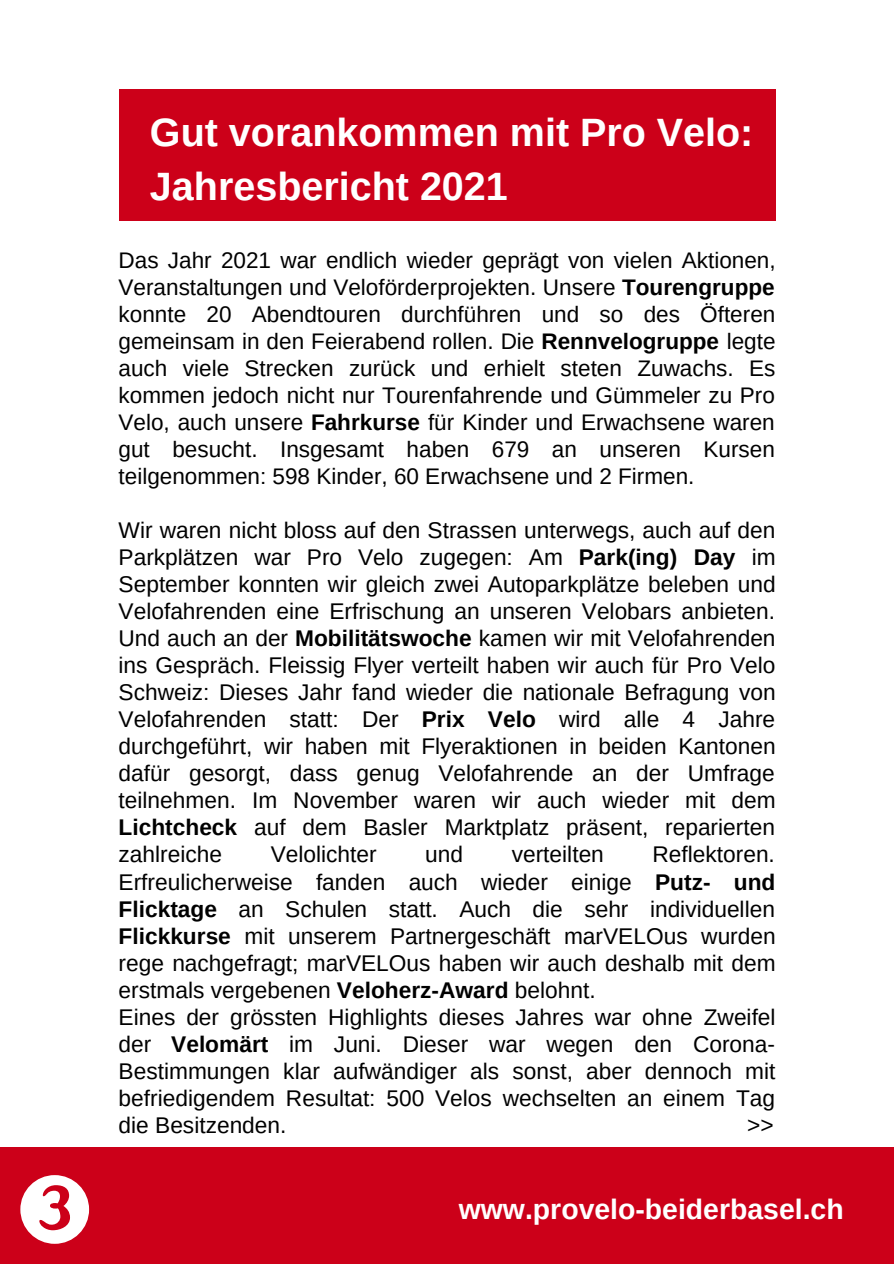
<style>
.page{position:relative;width:894px;height:1264px;background:#fff}
.page>*{position:absolute;margin:0;border:0;box-sizing:border-box;transform-origin:0 0}
.t1{font:700 39.45px "Arimo";color:#fff}
.t2{font:700 28.35px "Arimo";color:#fff}
.t3{font:22.65px/27px "Arimo";color:#000;text-align:justify}
.t4{font:22.5px/27px "Arimo";color:#000;text-align:justify}
.s1{font-weight:700}
</style>
<div class="page">
<div style="left:0;top:1147px;width:893px;height:116px;background:#cc0019"></div>
<svg style="left:20px;top:1175px;width:69px;height:68px"></svg>
<div style="left:119px;top:89px;width:656px;height:132px;background:#cc0019"></div>
<p class="t1" style="left:150px;top:110px;width:604px">Gut vorankommen mit Pro Velo:</p>
<p class="t1" style="left:150px;top:164px;width:359px">Jahresbericht 2021</p>
<p class="t4" style="left:118px;top:246px;width:658px">Das Jahr 2021 war endlich wieder geprägt von vielen Aktionen, Veranstaltungen und Veloförderprojekten. Unsere <span class="s1">Tourengruppe </span>konnte 20 Abendtouren durchführen und so des Öfteren gemeinsam in den Feierabend rollen. Die <span class="s1">Rennvelogruppe</span> legte auch viele Strecken zurück und erhielt steten Zuwachs. Es kommen jedoch nicht nur Tourenfahrende und Gümmeler zu Pro Velo, auch unsere <span class="s1">Fahrkurse</span> für Kinder und Erwachsene waren gut besucht. Insgesamt haben 679 an unseren Kursen teilgenommen: 598 Kinder, 60 Erwachsene und 2 Firmen.</p>
<p class="t3" style="left:118px;top:516px;width:658px">Wir waren nicht bloss auf den Strassen unterwegs, auch auf den Parkplätzen war Pro Velo zugegen: Am <span class="s1">Park(ing) Day</span> im September konnten wir gleich zwei Autoparkplätze beleben und Velofahrenden eine Erfrischung an unseren Velobars anbieten.<br>Und auch an der <span class="s1">Mobilitätswoche</span> kamen wir mit Velofahrenden ins Gespräch. Fleissig Flyer verteilt haben wir auch für Pro Velo Schweiz: Dieses Jahr fand wieder die nationale Befragung von Velofahrenden statt: Der <span class="s1">Prix Velo</span> wird alle 4 Jahre durchgeführt, wir haben mit Flyeraktionen in beiden Kantonen dafür gesorgt, dass genug Velofahrende an der Umfrage teilnehmen. Im November waren wir auch wieder mit dem <span class="s1">Lichtcheck</span> auf dem Basler Marktplatz präsent, reparierten zahlreiche</p>
<p class="t3" style="left:118px;top:841px;width:658px;text-indent:533px">Reflektoren.<br>Erfreulicherweise fanden auch wieder einige <span class="s1">Putz- und Flicktage</span> an Schulen statt. Auch die sehr individuellen <span class="s1">Flickkurse</span> mit unserem Partnergeschäft marVELOus wurden rege nachgefragt; marVELOus haben wir auch deshalb mit dem erstmals vergebenen <span class="s1">Veloherz-Award</span> belohnt.</p>
<p class="t3" style="left:118px;top:1003px;width:658px">Eines der grössten Highlights dieses Jahres war ohne Zweifel der <span class="s1">Velomärt</span> im Juni. Dieser war wegen den Corona-Bestimmungen klar aufwändiger als sonst, aber dennoch mit befriedigendem Resultat: 500 Velos wechselten an einem Tag die Besitzenden.</p>
<p class="t3" style="left:270px;top:841px;width:107px">Velolichter</p>
<p class="t3" style="left:425px;top:841px;width:39px">und</p>
<p class="t3" style="left:511px;top:841px;width:94px">verteilten</p>
<p class="t3" style="left:747px;top:1111px;width:28px">&gt;&gt;</p>
<p class="t2" style="left:458px;top:1193px;width:386px">www.provelo-beiderbasel.ch</p>
</div>
